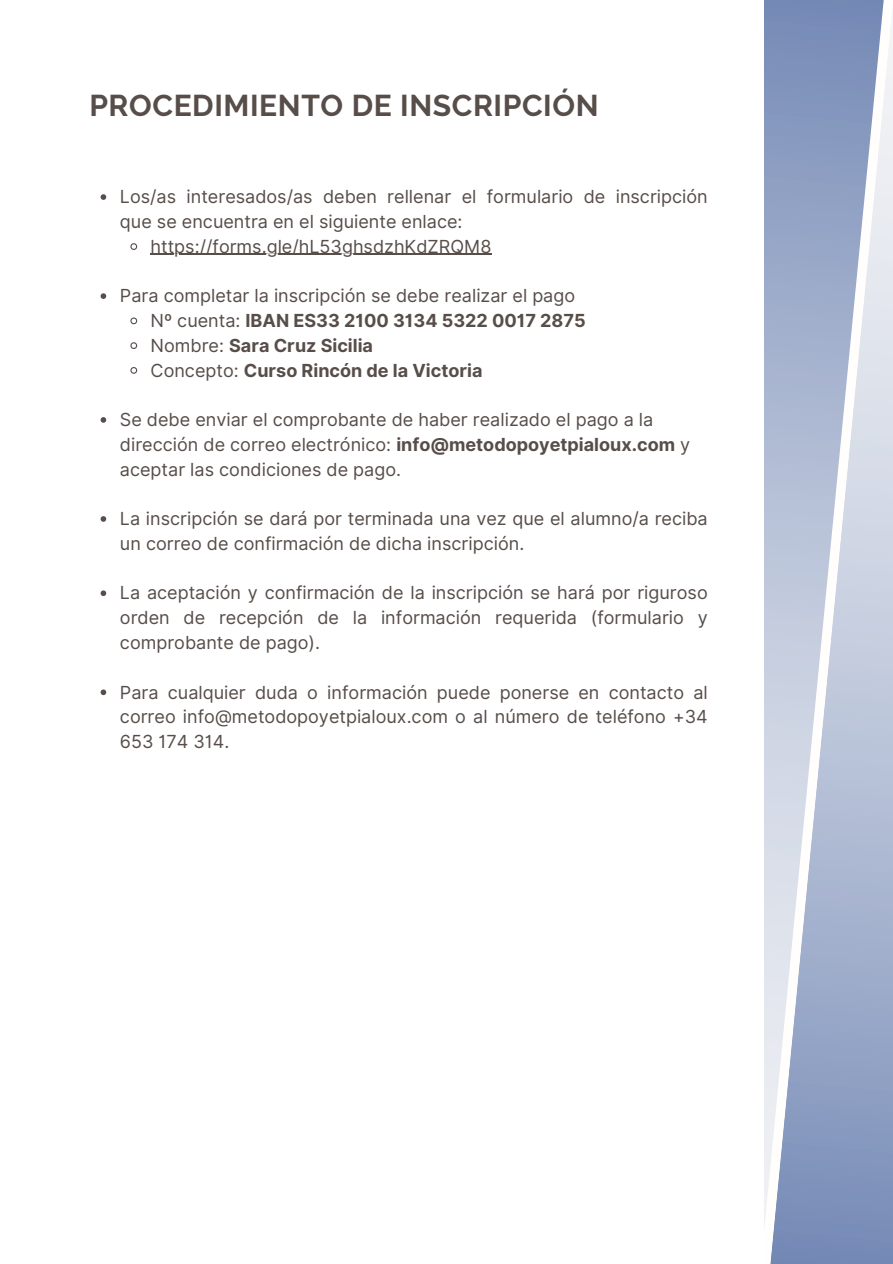
<style>
.page{position:relative;width:893px;height:1264px;background:#fff}
.page>*{position:absolute;margin:0;border:0;box-sizing:border-box;transform-origin:0 0}
.t1{font:700 30px "Raleway";letter-spacing:.02em;color:#574d49}
.t2{font:18px/24.8px "Inter";color:#574d49}
.t3{font:700 18px "Inter";color:#574d49}
.s1{font-weight:400}
.s2{font-weight:700}
</style>
<div class="page">
<svg style="left:769px;top:0;width:123px;height:1263px;background:#aebad3"></svg>
<svg style="left:101px;top:194px;width:5px;height:6px"></svg>
<svg style="left:130px;top:243px;width:8px;height:7px"></svg>
<hr style="left:150px;top:254px;width:341px;height:1px;background:#574d49">
<svg style="left:101px;top:293px;width:5px;height:6px"></svg>
<svg style="left:130px;top:317px;width:8px;height:8px"></svg>
<svg style="left:130px;top:342px;width:8px;height:7px"></svg>
<svg style="left:130px;top:367px;width:8px;height:7px"></svg>
<svg style="left:101px;top:417px;width:5px;height:6px"></svg>
<svg style="left:101px;top:516px;width:5px;height:6px"></svg>
<svg style="left:101px;top:590px;width:5px;height:6px"></svg>
<svg style="left:101px;top:689px;width:5px;height:6px"></svg>
<p class="t1" style="left:89px;top:88px;width:510px">PROCEDIMIENTO DE INSCRIPCIÓN</p>
<p class="t2" style="left:120px;top:184px;width:589px">Los/as interesados/as deben rellenar el formulario de inscripción que se encuentra en el siguiente enlace:</p>
<h1 class="t2" style="left:150px;top:234px;width:342px">https://forms.gle/hL53ghsdzhKdZRQM8</h1>
<p class="t2" style="left:120px;top:283px;width:456px">Para completar la inscripción se debe realizar el pago</p>
<p class="t3" style="left:150px;top:310px;width:437px"><span class="s1">Nº cuenta:</span> IBAN ES33 2100 3134 5322 0017 2875</p>
<p class="t3" style="left:150px;top:334px;width:224px"><span class="s1">Nombre:</span> Sara Cruz Sicilia</p>
<p class="t3" style="left:150px;top:359px;width:333px"><span class="s1">Concepto:</span> Curso Rincón de la Victoria</p>
<p class="t2" style="left:120px;top:407px;width:572px">Se debe enviar el comprobante de haber realizado el pago a la dirección de correo electrónico: <span class="s2">info@metodopoyetpialoux.com</span> y aceptar las condiciones de pago.</p>
<p class="t2" style="left:120px;top:506px;width:589px">La inscripción se dará por terminada una vez que el alumno/a reciba un correo de confirmación de dicha inscripción.</p>
<p class="t2" style="left:120px;top:580px;width:589px;text-align:justify">La aceptación y confirmación de la inscripción se hará por riguroso orden de recepción de la información requerida (formulario y comprobante de pago).</p>
<p class="t2" style="left:120px;top:679px;width:589px;text-align:justify">Para cualquier duda o información puede ponerse en contacto al correo info@metodopoyetpialoux.com o al número de teléfono +34<br>653 174 314.</p>
</div>
